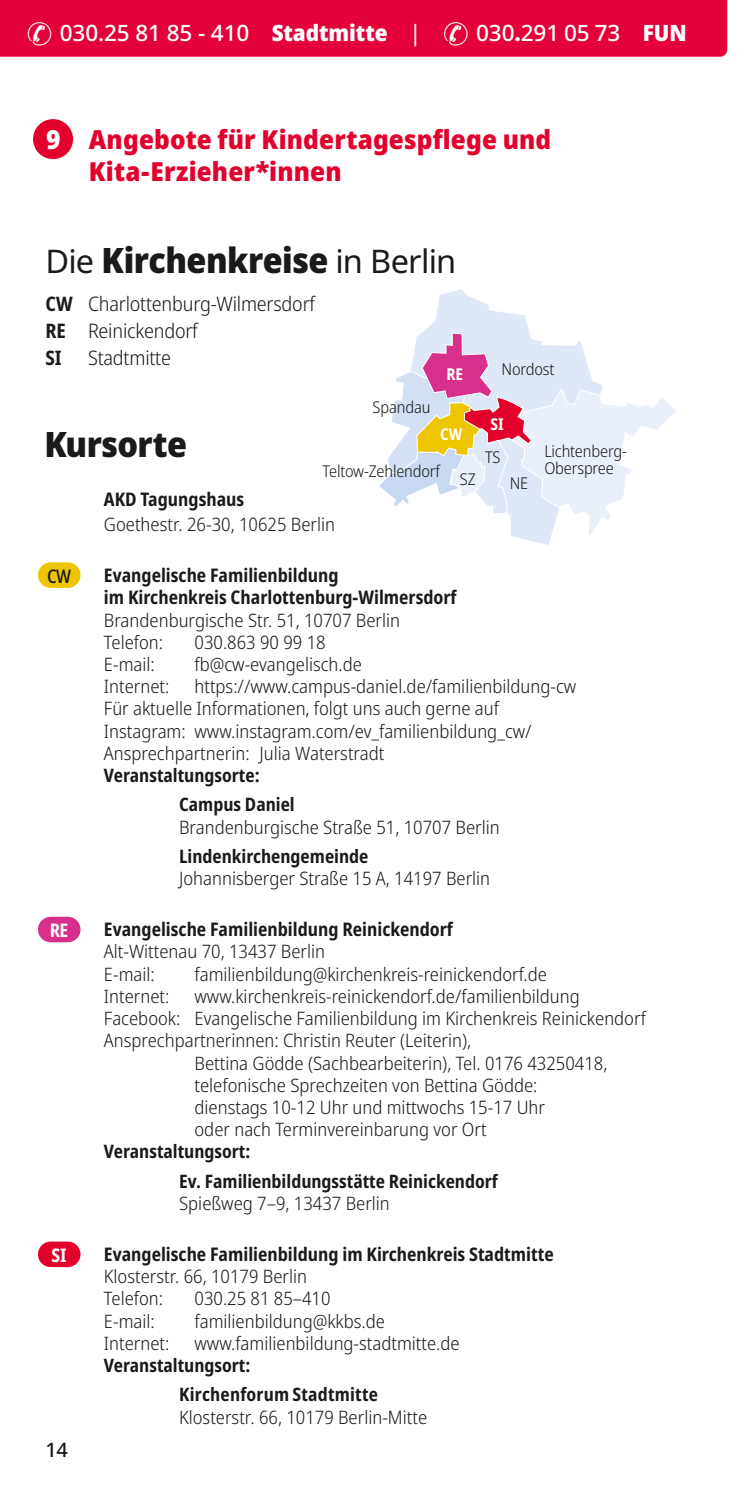
<style>
.page{position:relative;width:745px;height:1489px;background:#fff}
.page>*{position:absolute;margin:0;border:0;box-sizing:border-box;transform-origin:0 0}
.t1{font:900 semi-condensed 35px "Noto Sans";letter-spacing:-.015em;color:#1a1a18}
.t2{font:900 semi-condensed 26.25px/32.5px "Noto Sans";letter-spacing:.01em;color:#e4002c}
.t3{font:500 22.5px "Noto Sans";letter-spacing:-.005em;color:#fff}
.t4{font:300 semi-condensed 20px/27.2px "Noto Sans";letter-spacing:-.01em;color:#1a1a18}
.t5{font:500 20px "Noto Sans";color:#1a1a18}
.t6{font:700 condensed 18.75px/22.5px "Noto Sans";color:#1a1a18}
.t7{font:700 condensed 18.75px "Noto Sans";color:#fff}
.t8{font:500 condensed 18.75px "Noto Sans";color:#1a1a18}
.t9{font:300 semi-condensed 18.5px/22.2px "Noto Sans";color:#1a1a18}
.t10{font:700 condensed 18.5px/29.2px "Noto Sans";color:#1a1a18}
.t11{font:300 semi-condensed 16.25px/17.5px "Noto Sans";letter-spacing:-.01em;color:#1a1a18}
.t12{font:700 condensed 16.25px "Noto Sans";color:#fff}
.s1{font-weight:900;font-stretch:semi-condensed}
.s2{font-weight:400;font-stretch:semi-condensed}
.s3{color:#fff}
.s4{font-weight:400;font-stretch:normal;font-size:32.5px}
.s5{font-weight:700;font-stretch:condensed}
</style>
<div class="page">
<div style="left:38px;top:562px;width:42px;height:26px;background:#edc500;border-radius:13px"></div>
<div style="left:38px;top:916px;width:42px;height:26px;background:#d8308a;border-radius:13px"></div>
<div style="left:38px;top:1241px;width:42px;height:25px;background:#e4002c;border-radius:13px"></div>
<svg style="left:379px;top:289px;width:297px;height:256px"></svg>
<div style="left:33px;top:119px;width:40px;height:40px;background:#e4002c;border-radius:50%"></div>
<div style="left:0;top:0;width:726px;height:57px;background:#e40039"></div>
<p class="t3" style="left:27px;top:17px;width:660px">✆ 030.25 81 85 - 410 <span class="s1">Stadtmitte</span> <span class="s2">|</span> ✆ 030<span class="s1">.</span>291 05 73 <span class="s1">FUN</span></p>
<h2 class="t2" style="left:89px;top:123px;width:464px;text-indent:-43px"><span class="s3">9</span> Angebote für Kindertagespflege und<br>Kita-Erzieher*innen</h2>
<h1 class="t1" style="left:45px;top:234px;width:412px"><span class="s4">Die</span> Kirchenkreise <span class="s4">in Berlin</span></h1>
<p class="t4" style="left:45px;top:290px;width:271px"><span class="s5">CW</span> Charlottenburg-Wilmersdorf<br><span class="s5">RE</span> Reinickendorf<br><span class="s5">SI</span></p>
<p class="t4" style="left:88px;top:345px;width:84px">Stadtmitte</p>
<p class="t11" style="left:372px;top:399px;width:59px">Spandau</p>
<p class="t12" style="left:446px;top:362px;width:18px">RE</p>
<p class="t12" style="left:440px;top:422px;width:24px">CW</p>
<h1 class="t1" style="left:44px;top:418px;width:144px">Kursorte</h1>
<p class="t6" style="left:104px;top:488px;width:142px">AKD Tagungshaus</p>
<p class="t9" style="left:104px;top:513px;width:232px">Goethestr. 26-30, 10625 Berlin</p>
<p class="t6" style="left:104px;top:564px;width:354px">Evangelische Familienbildung<br>im Kirchenkreis Charlottenburg-Wilmersdorf</p>
<p class="t9" style="left:104px;top:609px;width:297px">Brandenburgische Str. 51, 10707 Berlin<br>Telefon:</p>
<p class="t11" style="left:322px;top:462px;width:119px">Teltow-Zehlendorf</p>
<p class="t11" style="left:459px;top:470px;width:17px">SZ</p>
<p class="t8" style="left:47px;top:562px;width:25px">CW</p>
<p class="t9" style="left:194px;top:631px;width:133px">030.863 90 99 18</p>
<p class="t11" style="left:501px;top:361px;width:54px">Nordost</p>
<p class="t12" style="left:490px;top:412px;width:15px">SI</p>
<p class="t11" style="left:485px;top:449px;width:17px">TS</p>
<p class="t11" style="left:509px;top:474px;width:20px">NE</p>
<p class="t11" style="left:544px;top:442px;width:84px">Lichtenberg-<br>Oberspree</p>
<p class="t7" style="left:50px;top:916px;width:20px">RE</p>
<p class="t7" style="left:51px;top:1241px;width:17px">SI</p>
<p class="t5" style="left:45px;top:1435px;width:24px">14</p>
<p class="t9" style="left:104px;top:653px;width:52px">E-mail:</p>
<p class="t9" style="left:194px;top:653px;width:169px">fb@cw-evangelisch.de</p>
<p class="t9" style="left:104px;top:675px;width:67px">Internet:</p>
<p class="t9" style="left:104px;top:675px;width:473px;text-indent:90px">https://www.campus-daniel.de/familienbildung-cw Für aktuelle Informationen, folgt uns auch gerne auf Instagram: www.instagram.com/ev_familienbildung_cw/ Ansprechpartnerin: Julia Waterstradt</p>
<p class="t10" style="left:179px;top:761px;width:117px;text-indent:-75px">Veranstaltungsorte:<br>Campus Daniel</p>
<p class="t9" style="left:179px;top:816px;width:322px">Brandenburgische Straße 51, 10707 Berlin</p>
<p class="t10" style="left:179px;top:841px;width:191px">Lindenkirchengemeinde</p>
<p class="t9" style="left:179px;top:868px;width:312px">Johannisberger Straße 15 A, 14197 Berlin</p>
<p class="t6" style="left:104px;top:918px;width:350px">Evangelische Familienbildung Reinickendorf</p>
<p class="t9" style="left:104px;top:941px;width:222px">Alt-Wittenau 70, 13437 Berlin<br>E-mail:</p>
<p class="t9" style="left:194px;top:963px;width:354px">familienbildung@kirchenkreis-reinickendorf.de</p>
<p class="t9" style="left:104px;top:985px;width:67px">Internet:</p>
<p class="t9" style="left:194px;top:985px;width:386px">www.kirchenkreis-reinickendorf.de/familienbildung</p>
<p class="t9" style="left:104px;top:1007px;width:543px">Facebook: Evangelische Familienbildung im Kirchenkreis Reinickendorf</p>
<p class="t9" style="left:104px;top:1029px;width:368px">Ansprechpartnerinnen: Christin Reuter (Leiterin),</p>
<p class="t9" style="left:194px;top:1052px;width:414px">Bettina Gödde (Sachbearbeiterin), Tel. 0176 43250418,</p>
<p class="t9" style="left:194px;top:1074px;width:344px">telefonische Sprechzeiten von Bettina Gödde:</p>
<p class="t9" style="left:194px;top:1096px;width:352px">dienstags 10-12 Uhr und mittwochs 15-17 Uhr</p>
<p class="t9" style="left:194px;top:1118px;width:293px">oder nach Terminvereinbarung vor Ort</p>
<p class="t10" style="left:179px;top:1137px;width:320px;text-indent:-75px">Veranstaltungsort:<br>Ev. Familienbildungsstätte Reinickendorf</p>
<p class="t9" style="left:179px;top:1192px;width:212px">Spießweg 7–9, 13437 Berlin</p>
<p class="t6" style="left:104px;top:1243px;width:451px">Evangelische Familienbildung im Kirchenkreis Stadtmitte</p>
<p class="t9" style="left:104px;top:1265px;width:204px">Klosterstr. 66, 10179 Berlin<br>Telefon:</p>
<p class="t9" style="left:194px;top:1287px;width:137px">030.25 81 85–410</p>
<p class="t9" style="left:104px;top:1310px;width:52px">E-mail:</p>
<p class="t9" style="left:194px;top:1310px;width:192px">familienbildung@kkbs.de</p>
<p class="t9" style="left:104px;top:1332px;width:67px">Internet:</p>
<p class="t9" style="left:194px;top:1332px;width:266px">www.familienbildung-stadtmitte.de</p>
<p class="t10" style="left:179px;top:1350px;width:200px;text-indent:-75px">Veranstaltungsort:<br>Kirchenforum Stadtmitte</p>
<p class="t9" style="left:179px;top:1406px;width:249px">Klosterstr. 66, 10179 Berlin-Mitte</p>
</div>
